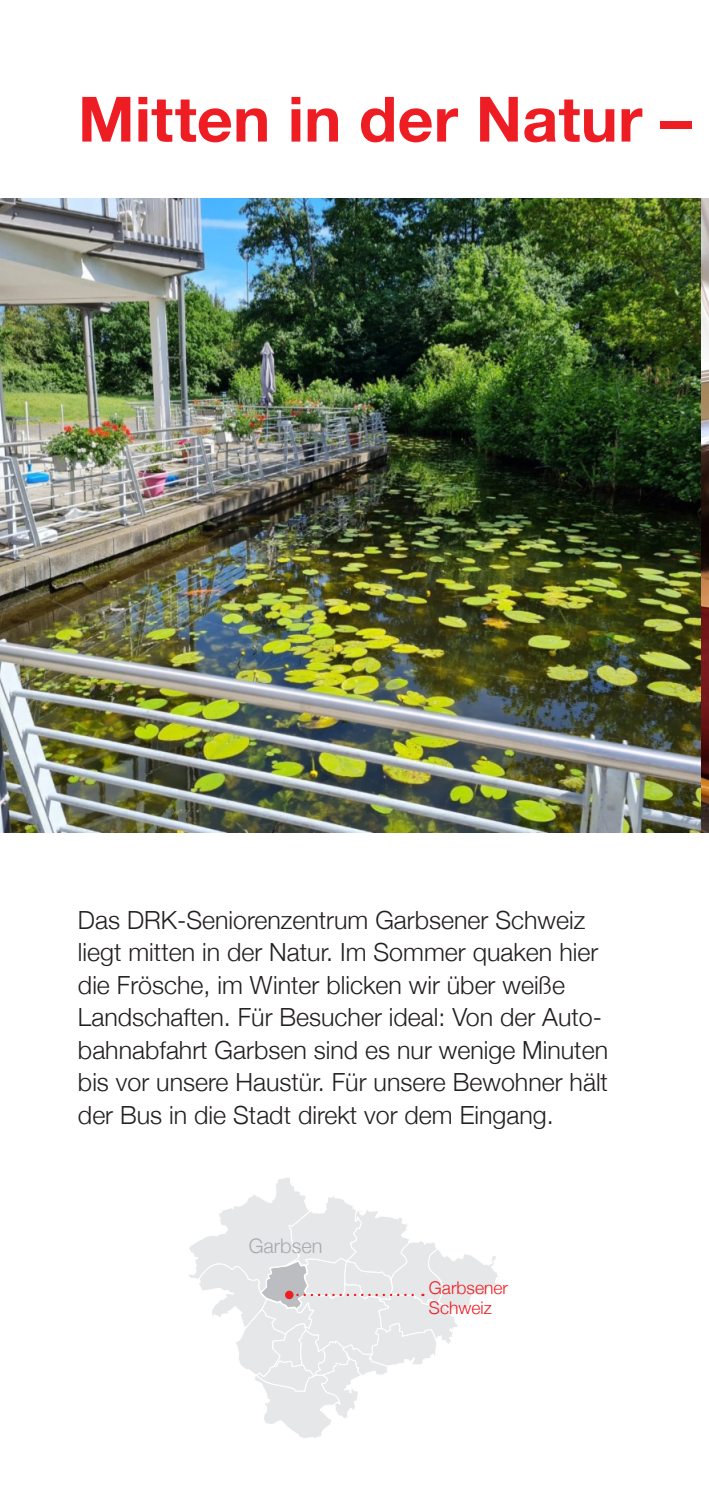
<style>
.page{position:relative;width:709px;height:1503px;background:#fff}
.page>*{position:absolute;margin:0;border:0;box-sizing:border-box;transform-origin:0 0}
.Headline_25_pt{font:700 62.5px "Helvetica Neue";letter-spacing:.005em;color:#ee1d23}
.Fliesstext_10_pt{font:300 25px/32.5px "Helvetica Neue";color:#231f20}
.Kleingeschriebens{font:300 20px "Helvetica Neue";color:#a8a9ad}
.Kleingeschriebens-2{font:300 17.5px/20px "Helvetica Neue";color:#ee1d23}
</style>
<div class="page">
<img style="left:0;top:198px;width:702px;height:634px">
<svg style="left:189px;top:1177px;width:309px;height:261px"></svg>
<svg style="left:702px;top:198px;width:7px;height:634px;background:#86635a"></svg>
<p class="Headline_25_pt" style="left:78px;top:70px;width:615px">Mitten in der Natur –</p>
<p class="Fliesstext_10_pt" style="left:78px;top:901px;width:531px">Das DRK-Seniorenzentrum Garbsener Schweiz liegt mitten in der Natur. Im Sommer quaken hier die Frösche, im Winter blicken wir über weiße Landschaften. Für Besucher ideal: Von der Auto&shy;bahnabfahrt Garbsen sind es nur wenige Minuten bis vor unsere Haustür. Für unsere Bewohner hält der Bus in die Stadt direkt vor dem Eingang.</p>
<p class="Kleingeschriebens" style="left:249px;top:1230px;width:75px">Garbsen</p>
<p class="Kleingeschriebens-2" style="left:429px;top:1276px;width:81px">Garbsener<br>Schweiz</p>
</div>
